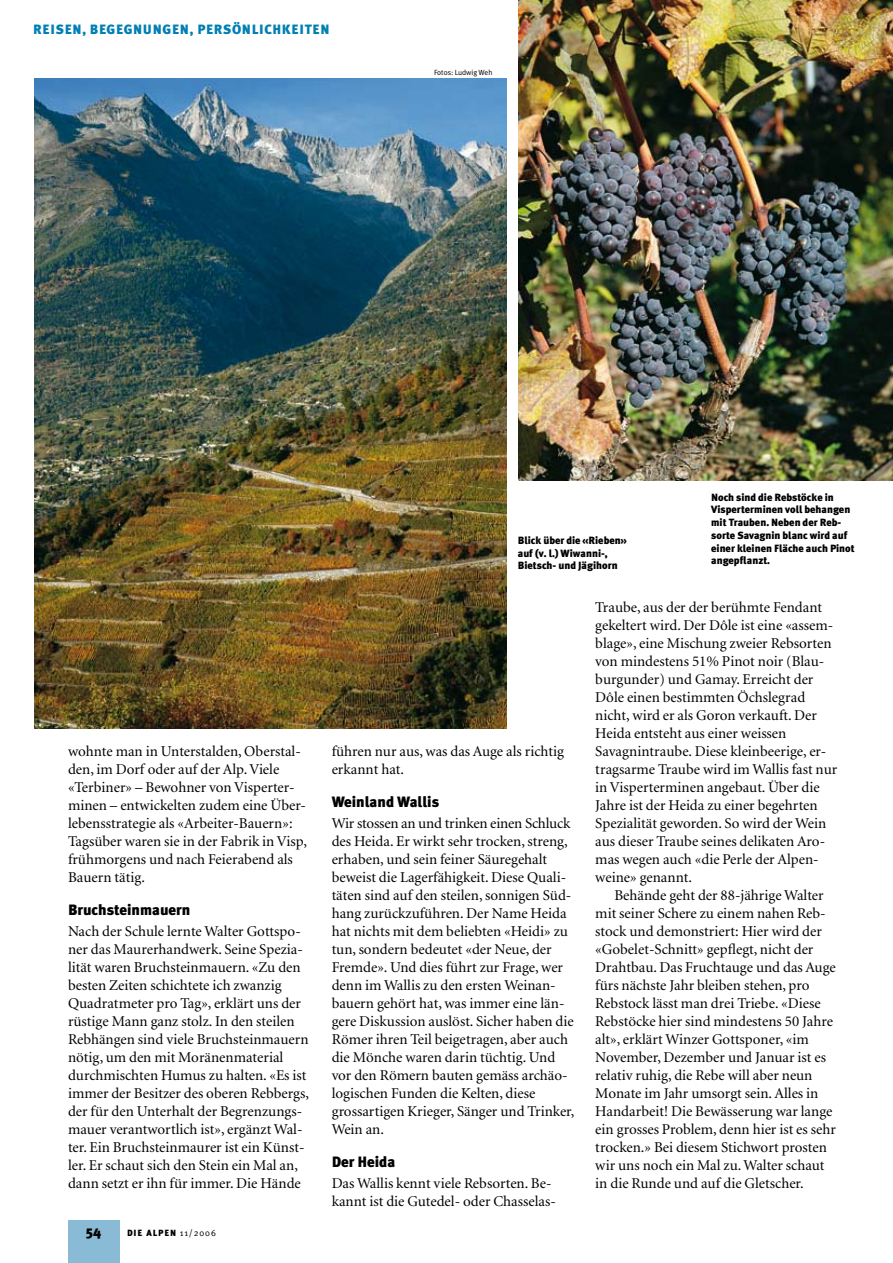
<style>
.page{position:relative;width:893px;height:1263px;background:#fff}
.page>*{position:absolute;margin:0;border:0;box-sizing:border-box;transform-origin:0 0}
.t1{font:15px/18px "Minion";color:#000}
.t2{font:900 15px "Meta Plus";color:#000}
.t3{font:900 14.25px "Meta Plus";color:#000}
.t4{font:900 13.5px "Meta Plus";letter-spacing:.05em;color:#007fb3}
.t5{font:900 10.5px/12.8px "Meta Plus";color:#000}
.t6{font:900 9px "Meta Plus";letter-spacing:.1em;color:#000}
.t7{font:7.5px "Meta Plus Normal";color:#000}
.s1{font-family:"Meta Plus Normal";font-weight:400}
</style>
<div class="page">
<div style="left:68px;top:1220px;width:51px;height:43px;background:#89bbd7"></div>
<img style="left:34px;top:79px;width:472px;height:650px">
<img style="left:519px;top:0;width:374px;height:480px">
<p class="t4" style="left:33px;top:21px;width:298px">REISEN, BEGEGNUNGEN, PERSÖNLICHKEITEN</p>
<p class="t7" style="left:434px;top:68px;width:60px">Fotos: Ludwig Weh</p>
<p class="t5" style="left:518px;top:534px;width:110px">Blick über die «Rieben» auf (v. l.) Wiwanni-,<br>Bietsch- und Jägihorn</p>
<p class="t5" style="left:711px;top:490px;width:145px">Noch sind die Rebstöcke in<br>Visperterminen voll behangen mit Trauben. Neben der Reb&shy;sorte Savagnin blanc wird auf einer kleinen Fläche auch Pinot angepflanzt.</p>
<p class="t1" style="left:68px;top:743px;width:240px">wohnte man in Unterstalden, Oberstal&shy;den, im Dorf oder auf der Alp. Viele «Terbiner» – Bewohner von Visperter&shy;minen – entwickelten zudem eine Über&shy;lebensstrategie als «Arbeiter-Bauern»:<br>Tagsüber waren sie in der Fabrik in Visp, frühmorgens und nach Feierabend als Bauern tätig.</p>
<p class="t2" style="left:68px;top:901px;width:124px">Bruchsteinmauern</p>
<p class="t1" style="left:68px;top:923px;width:243px">Nach der Schule lernte Walter Gottspo&shy;ner das Maurerhandwerk. Seine Spezia&shy;lität waren Bruchsteinmauern. «Zu den besten Zeiten schichtete ich zwanzig Quadratmeter pro Tag», erklärt uns der rüstige Mann ganz stolz. In den steilen Rebhängen sind viele Bruchsteinmauern nötig, um den mit Moränenmaterial durchmischten Humus zu halten. «Es ist immer der Besitzer des oberen Rebbergs, der für den Unterhalt der Begrenzungs&shy;mauer verantwortlich ist», ergänzt Wal&shy;ter. Ein Bruchsteinmaurer ist ein Künst&shy;ler. Er schaut sich den Stein ein Mal an, dann setzt er ihn für immer. Die Hände</p>
<p class="t3" style="left:86px;top:1222px;width:16px">54</p>
<p class="t6" style="left:127px;top:1227px;width:90px">DIE ALPEN <span class="s1">11/2006</span></p>
<p class="t1" style="left:332px;top:743px;width:234px">führen nur aus, was das Auge als richtig erkannt hat.</p>
<p class="t2" style="left:332px;top:793px;width:109px">Weinland Wallis</p>
<p class="t1" style="left:332px;top:815px;width:244px">Wir stossen an und trinken einen Schluck des Heida. Er wirkt sehr trocken, streng, erhaben, und sein feiner Säuregehalt beweist die Lagerfähigkeit. Diese Quali&shy;täten sind auf den steilen, sonnigen Süd&shy;hang zurückzuführen. Der Name Heida hat nichts mit dem beliebten «Heidi» zu tun, sondern bedeutet «der Neue, der Fremde». Und dies führt zur Frage, wer denn im Wallis zu den ersten Weinan&shy;bauern gehört hat, was immer eine län&shy;gere Diskussion auslöst. Sicher haben die Römer ihren Teil beigetragen, aber auch die Mönche waren darin tüchtig. Und vor den Römern bauten gemäss archäo&shy;logischen Funden die Kelten, diese grossartigen Krieger, Sänger und Trinker, Wein an.</p>
<p class="t2" style="left:332px;top:1153px;width:65px">Der Heida</p>
<p class="t1" style="left:332px;top:1175px;width:226px">Das Wallis kennt viele Rebsorten. Be&shy;kannt ist die Gutedel- oder Chasselas-</p>
<p class="t1" style="left:595px;top:599px;width:243px">Traube, aus der der berühmte Fendant gekeltert wird. Der Dôle ist eine «assem&shy;blage», eine Mischung zweier Rebsorten von mindestens 51% Pinot noir (Blau&shy;burgunder) und Gamay. Erreicht der Dôle einen bestimmten Öchslegrad nicht, wird er als Goron verkauft. Der Heida entsteht aus einer weissen Savagnintraube. Diese kleinbeerige, er&shy;tragsarme Traube wird im Wallis fast nur in Visperterminen angebaut. Über die Jahre ist der Heida zu einer begehrten Spezialität geworden. So wird der Wein aus dieser Traube seines delikaten Aro&shy;mas wegen auch «die Perle der Alpen&shy;weine» genannt.</p>
<p class="t1" style="left:595px;top:887px;width:242px;text-indent:19px">Behände geht der 88-jährige Walter mit seiner Schere zu einem nahen Reb&shy;stock und demonstriert: Hier wird der «Gobelet-Schnitt» gepflegt, nicht der Drahtbau. Das Fruchtauge und das Auge fürs nächste Jahr bleiben stehen, pro Rebstock lässt man drei Triebe. «Diese Rebstöcke hier sind mindestens 50 Jahre alt», erklärt Winzer Gottsponer, «im November, Dezember und Januar ist es relativ ruhig, die Rebe will aber neun Monate im Jahr umsorgt sein. Alles in Handarbeit! Die Bewässerung war lange ein grosses Problem, denn hier ist es sehr trocken.» Bei diesem Stichwort prosten wir uns noch ein Mal zu. Walter schaut in die Runde und auf die Gletscher.</p>
</div>
